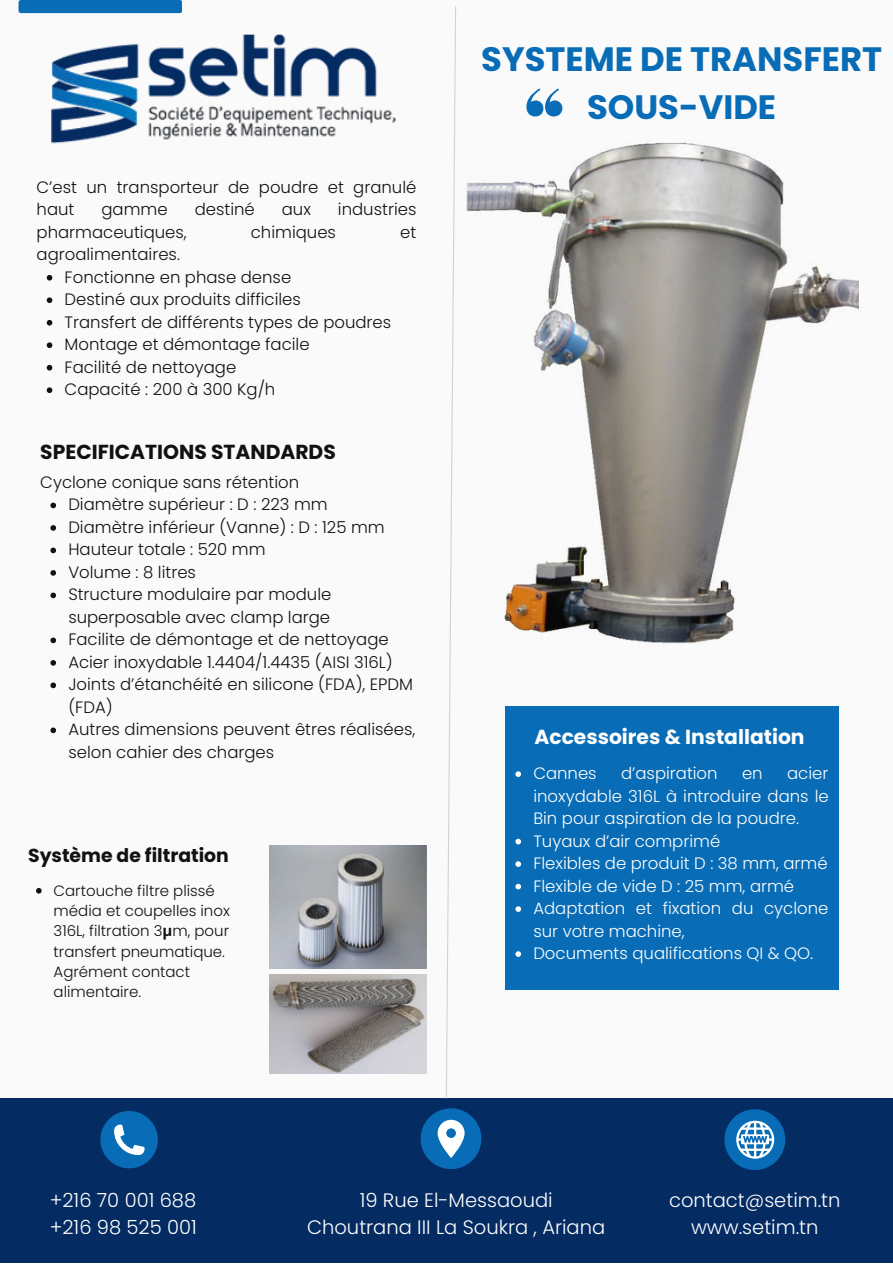
<style>
.page{position:relative;width:893px;height:1264px;background:#fff}
.page>*{position:absolute;margin:0;border:0;box-sizing:border-box;transform-origin:0 0}
.t1{font:700 33.75px/47.2px "Poppins";color:#086cb6;text-align:center}
.t2{font:700 20.25px "Poppins";color:#fff}
.t3{font:700 20.25px "Poppins";color:#111}
.t4{font:300 19.5px/27px "Poppins";color:#fff;text-align:center}
.t5{font:700 18.75px "Poppins";color:#111}
.t6{font:300 16.5px/22.5px "Poppins";color:#111}
.t7{font:300 16.5px/22.5px "Poppins";color:#fff}
.t8{font:300 15px/20.2px "Poppins";color:#111}
.s1{font-family:"Noto Sans";font-weight:700}
</style>
<div class="page">
<div style="left:0;top:0;width:892px;height:1262px;background:#fafafa"></div>
<div style="left:0;top:1098px;width:892px;height:164px;background:#042b62"></div>
<svg style="left:100px;top:1111px;width:58px;height:57px"></svg>
<div style="left:19px;top:0;width:163px;height:13px;background:#086cb6;border-radius:2px"></div>
<img style="left:466px;top:142px;width:392px;height:502px">
<svg style="left:526px;top:88px;width:36px;height:28px"></svg>
<img style="left:51px;top:34px;width:345px;height:110px">
<svg style="left:724px;top:1109px;width:61px;height:60px"></svg>
<svg style="left:445px;top:6px;width:11px;height:1093px"></svg>
<svg style="left:420px;top:1108px;width:61px;height:60px"></svg>
<div style="left:505px;top:706px;width:333px;height:283px;background:#086cb6"></div>
<img style="left:269px;top:845px;width:157px;height:123px">
<img style="left:269px;top:974px;width:157px;height:99px">
<div style="left:741px;top:631px;width:151px;height:38px;background:#fafafa"></div>
<svg style="left:47px;top:275px;width:5px;height:5px"></svg>
<svg style="left:47px;top:297px;width:5px;height:6px"></svg>
<svg style="left:47px;top:320px;width:5px;height:5px"></svg>
<svg style="left:47px;top:342px;width:5px;height:6px"></svg>
<svg style="left:47px;top:365px;width:5px;height:5px"></svg>
<svg style="left:47px;top:387px;width:5px;height:6px"></svg>
<svg style="left:50px;top:502px;width:6px;height:6px"></svg>
<svg style="left:50px;top:525px;width:6px;height:5px"></svg>
<svg style="left:50px;top:547px;width:6px;height:6px"></svg>
<svg style="left:50px;top:570px;width:6px;height:5px"></svg>
<svg style="left:50px;top:592px;width:6px;height:6px"></svg>
<svg style="left:50px;top:637px;width:6px;height:6px"></svg>
<svg style="left:50px;top:660px;width:6px;height:5px"></svg>
<svg style="left:50px;top:682px;width:6px;height:6px"></svg>
<svg style="left:50px;top:727px;width:6px;height:6px"></svg>
<svg style="left:515px;top:771px;width:6px;height:6px"></svg>
<svg style="left:515px;top:838px;width:6px;height:6px"></svg>
<svg style="left:515px;top:861px;width:6px;height:5px"></svg>
<svg style="left:515px;top:883px;width:6px;height:6px"></svg>
<svg style="left:515px;top:906px;width:6px;height:5px"></svg>
<svg style="left:515px;top:951px;width:6px;height:5px"></svg>
<svg style="left:36px;top:888px;width:6px;height:5px"></svg>
<p class="t6" style="left:37px;top:176px;width:381px">C’est un transporteur de poudre et granulé haut</p>
<p class="t6" style="left:101px;top:198px;width:68px">gamme</p>
<p class="t6" style="left:195px;top:198px;width:62px">destiné</p>
<p class="t6" style="left:282px;top:198px;width:31px">aux</p>
<p class="t6" style="left:338px;top:198px;width:80px">industries</p>
<p class="t6" style="left:37px;top:221px;width:152px">pharmaceutiques,</p>
<p class="t6" style="left:251px;top:221px;width:87px">chimiques</p>
<p class="t6" style="left:400px;top:221px;width:18px">et</p>
<p class="t6" style="left:37px;top:243px;width:145px">agroalimentaires.</p>
<p class="t6" style="left:65px;top:266px;width:328px">Fonctionne en phase dense<br>Destiné aux produits difficiles<br>Transfert de différents types de poudres<br>Montage et démontage facile<br>Facilité de nettoyage<br>Capacité : 200 à 300 Kg/h</p>
<p class="t3" style="left:40px;top:440px;width:297px">SPECIFICATIONS STANDARDS</p>
<p class="t6" style="left:68px;top:493px;width:348px">Diamètre supérieur : D : 223 mm<br>Diamètre inférieur (Vanne) : D : 125 mm<br>Hauteur totale : 520 mm<br>Volume : 8 litres<br>Structure modulaire par module superposable avec clamp large<br>Facilite de démontage et de nettoyage<br>Acier inoxydable 1.4404/1.4435 (AISI 316L)<br>Joints d’étanchéité en silicone (FDA), EPDM (FDA)<br>Autres dimensions peuvent êtres réalisées, selon cahier des charges</p>
<p class="t6" style="left:40px;top:471px;width:260px">Cyclone conique sans rétention</p>
<p class="t5" style="left:28px;top:844px;width:202px">Système de filtration</p>
<p class="t8" style="left:54px;top:880px;width:178px">Cartouche filtre plissé média et coupelles inox<br>316L, filtration 3<span class="s1">μ</span>m, pour transfert pneumatique.<br>Agrément contact alimentaire.</p>
<h1 class="t1" style="left:481px;top:36px;width:402px">SYSTEME DE TRANSFERT<br>SOUS-VIDE</h1>
<p class="t2" style="left:534px;top:725px;width:271px">Accessoires &amp; Installation</p>
<p class="t7" style="left:533px;top:762px;width:65px">Cannes</p>
<p class="t7" style="left:621px;top:762px;width:98px">d’aspiration</p>
<p class="t7" style="left:742px;top:762px;width:22px">en</p>
<p class="t7" style="left:533px;top:762px;width:297px;text-indent:254px">acier inoxydable 316L à introduire dans le<br>Bin pour aspiration de la poudre.<br>Tuyaux d’air comprimé<br>Flexibles de produit D : 38 mm, armé<br>Flexible de vide D : 25 mm, armé<br>Adaptation et fixation du cyclone sur votre machine,<br>Documents qualifications QI &amp; QO.</p>
<p class="t4" style="left:50px;top:1187px;width:149px;text-align:left">+216 70 001 688 +216 98 525 001</p>
<p class="t4" style="left:669px;top:1187px;width:173px">contact@setim.tn www.setim.tn</p>
<p class="t4" style="left:307px;top:1187px;width:299px">19 Rue El-Messaoudi<br>Choutrana III La Soukra , Ariana</p>
</div>
